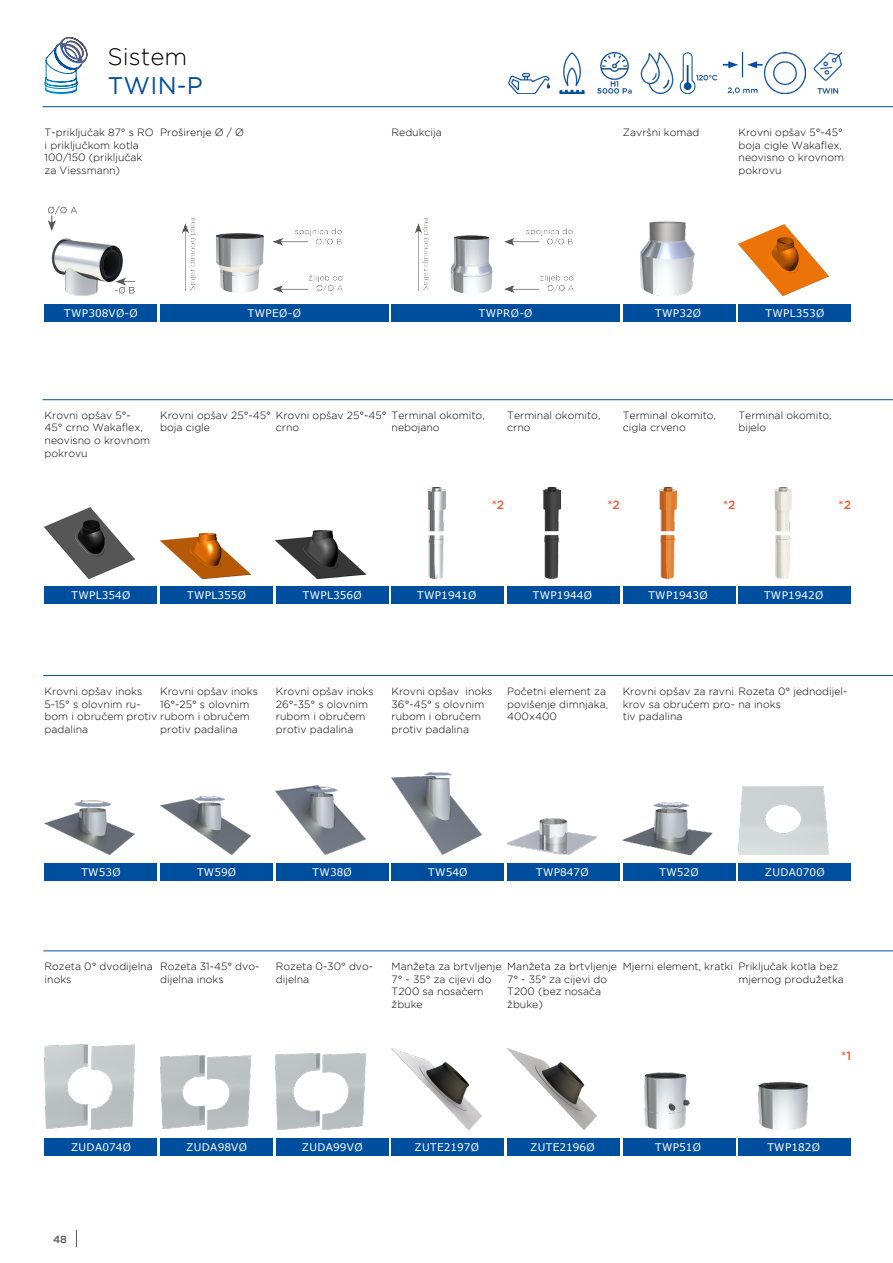
<style>
.page{position:relative;width:893px;height:1263px;background:#fff}
.page>*{position:absolute;margin:0;border:0;box-sizing:border-box;transform-origin:0 0}
.t1{font:300 24px "Gotham";color:#000}
.t2{font:24px "Gotham";color:#004f9f}
.t3{font:500 12px "Gotham";color:#eb5c37}
.t4{font:300 10.5px/12.6px "Gotham";color:#000}
.t5{font:10.5px "Verdana";letter-spacing:.015em;color:#fff}
.t6{font:10.5px "Verdana";letter-spacing:.035em;color:#fff}
.t7{font:500 10.5px "Gotham";color:#575756}
</style>
<div class="page">
<svg style="left:44px;top:37px;width:44px;height:57px"></svg>
<hr style="left:43px;top:106px;width:850px;height:1px;background:#004f9f">
<svg style="left:76px;top:1230px;width:1px;height:17px"></svg>
<img style="left:765px;top:52px;width:78px;height:42px">
<img style="left:597px;top:52px;width:166px;height:42px">
<img style="left:508px;top:52px;width:77px;height:42px">
<hr style="left:43px;top:399px;width:850px;height:1px;background:#004f9f">
<hr style="left:43px;top:675px;width:850px;height:1px;background:#004f9f">
<hr style="left:43px;top:950px;width:850px;height:1px;background:#004f9f">
<div style="left:45px;top:304px;width:112px;height:17px;background:#004f9f"></div>
<img style="left:48px;top:206px;width:86px;height:90px">
<div style="left:160px;top:304px;width:229px;height:17px;background:#004f9f"></div>
<img style="left:182px;top:218px;width:161px;height:75px">
<div style="left:392px;top:304px;width:228px;height:17px;background:#004f9f"></div>
<img style="left:415px;top:218px;width:159px;height:76px">
<div style="left:623px;top:304px;width:113px;height:17px;background:#004f9f"></div>
<img style="left:640px;top:221px;width:55px;height:75px">
<div style="left:739px;top:304px;width:112px;height:17px;background:#004f9f"></div>
<img style="left:739px;top:225px;width:89px;height:71px">
<div style="left:45px;top:587px;width:112px;height:17px;background:#004f9f"></div>
<img style="left:45px;top:507px;width:89px;height:71px">
<div style="left:160px;top:587px;width:113px;height:17px;background:#004f9f"></div>
<img style="left:160px;top:533px;width:90px;height:45px">
<div style="left:276px;top:587px;width:113px;height:17px;background:#004f9f"></div>
<img style="left:276px;top:531px;width:90px;height:47px">
<div style="left:392px;top:587px;width:112px;height:17px;background:#004f9f"></div>
<img style="left:428px;top:487px;width:17px;height:91px">
<div style="left:507px;top:587px;width:113px;height:17px;background:#004f9f"></div>
<img style="left:543px;top:487px;width:18px;height:91px">
<div style="left:623px;top:587px;width:112px;height:17px;background:#004f9f"></div>
<img style="left:659px;top:487px;width:17px;height:91px">
<div style="left:738px;top:587px;width:113px;height:17px;background:#004f9f"></div>
<img style="left:775px;top:487px;width:17px;height:91px">
<div style="left:45px;top:863px;width:112px;height:17px;background:#004f9f"></div>
<img style="left:45px;top:801px;width:89px;height:54px">
<div style="left:160px;top:863px;width:113px;height:17px;background:#004f9f"></div>
<img style="left:160px;top:797px;width:90px;height:58px">
<div style="left:276px;top:863px;width:113px;height:17px;background:#004f9f"></div>
<img style="left:276px;top:785px;width:90px;height:70px">
<div style="left:392px;top:863px;width:112px;height:17px;background:#004f9f"></div>
<img style="left:392px;top:772px;width:89px;height:83px">
<div style="left:507px;top:863px;width:113px;height:17px;background:#004f9f"></div>
<img style="left:507px;top:818px;width:90px;height:37px">
<div style="left:623px;top:863px;width:112px;height:17px;background:#004f9f"></div>
<img style="left:623px;top:802px;width:89px;height:53px">
<div style="left:738px;top:863px;width:113px;height:17px;background:#004f9f"></div>
<img style="left:738px;top:786px;width:90px;height:69px">
<div style="left:45px;top:1138px;width:112px;height:17px;background:#004f9f"></div>
<img style="left:45px;top:1044px;width:89px;height:86px">
<div style="left:160px;top:1138px;width:113px;height:17px;background:#004f9f"></div>
<img style="left:160px;top:1055px;width:90px;height:75px">
<div style="left:276px;top:1138px;width:113px;height:17px;background:#004f9f"></div>
<img style="left:276px;top:1053px;width:90px;height:77px">
<div style="left:392px;top:1138px;width:112px;height:17px;background:#004f9f"></div>
<img style="left:392px;top:1048px;width:89px;height:82px">
<div style="left:507px;top:1138px;width:113px;height:17px;background:#004f9f"></div>
<img style="left:507px;top:1048px;width:90px;height:82px">
<div style="left:623px;top:1138px;width:112px;height:17px;background:#004f9f"></div>
<img style="left:644px;top:1072px;width:46px;height:58px">
<div style="left:738px;top:1138px;width:113px;height:17px;background:#004f9f"></div>
<img style="left:758px;top:1081px;width:51px;height:49px">
<h1 class="t1" style="left:108px;top:41px;width:81px">Sistem</h1>
<h1 class="t2" style="left:108px;top:70px;width:97px">TWIN-P</h1>
<p class="t4" style="left:45px;top:126px;width:110px">T-priključak 87° s RO i priključkom kotla<br>100/150 (priključak za Viessmann)</p>
<p class="t4" style="left:160px;top:126px;width:85px">Proširenje Ø / Ø</p>
<p class="t4" style="left:392px;top:126px;width:52px">Redukcija</p>
<p class="t4" style="left:623px;top:126px;width:78px">Završni komad</p>
<p class="t4" style="left:739px;top:126px;width:107px">Krovni opšav 5°-45° boja cigle Wakaflex, neovisno o krovnom pokrovu</p>
<p class="t5" style="left:64px;top:306px;width:75px">TWP308VØ-Ø</p>
<p class="t5" style="left:248px;top:306px;width:54px">TWPEØ-Ø</p>
<p class="t5" style="left:479px;top:306px;width:55px">TWPRØ-Ø</p>
<p class="t5" style="left:655px;top:306px;width:47px">TWP32Ø</p>
<p class="t5" style="left:765px;top:306px;width:60px">TWPL353Ø</p>
<p class="t4" style="left:45px;top:408px;width:107px">Krovni opšav 5°-<br>45° crno Wakaflex, neovisno o krovnom pokrovu</p>
<p class="t4" style="left:276px;top:408px;width:112px">Krovni opšav 25°-45° crno</p>
<p class="t4" style="left:392px;top:408px;width:95px">Terminal okomito, nebojano</p>
<p class="t4" style="left:160px;top:408px;width:112px">Krovni opšav 25°-45° boja cigle</p>
<p class="t4" style="left:507px;top:408px;width:95px">Terminal okomito, crno</p>
<p class="t4" style="left:623px;top:408px;width:95px">Terminal okomito, cigla crveno</p>
<p class="t4" style="left:738px;top:408px;width:95px">Terminal okomito, bijelo</p>
<p class="t3" style="left:492px;top:497px;width:14px">*2</p>
<p class="t3" style="left:607px;top:497px;width:14px">*2</p>
<p class="t3" style="left:723px;top:497px;width:14px">*2</p>
<p class="t3" style="left:839px;top:497px;width:14px">*2</p>
<p class="t5" style="left:72px;top:588px;width:60px">TWPL354Ø</p>
<p class="t5" style="left:187px;top:588px;width:60px">TWPL355Ø</p>
<p class="t5" style="left:303px;top:588px;width:60px">TWPL356Ø</p>
<p class="t5" style="left:417px;top:588px;width:61px">TWP1941Ø</p>
<p class="t5" style="left:533px;top:588px;width:61px">TWP1944Ø</p>
<p class="t5" style="left:648px;top:588px;width:61px">TWP1943Ø</p>
<p class="t5" style="left:764px;top:588px;width:61px">TWP1942Ø</p>
<p class="t4" style="left:45px;top:685px;width:207px">Krovni opšav inoks<br>5-15° s olovnim ru-<br>bom i obručem protiv rubom i obručem padalina</p>
<p class="t4" style="left:160px;top:685px;width:99px">Krovni opšav inoks<br>16°-25° s olovnim</p>
<p class="t4" style="left:160px;top:722px;width:79px">protiv padalina</p>
<p class="t4" style="left:276px;top:685px;width:99px">Krovni opšav inoks<br>26°-35° s olovnim rubom i obručem protiv padalina</p>
<p class="t4" style="left:392px;top:685px;width:102px">Krovni opšav inoks<br>36°-45° s olovnim rubom i obručem protiv padalina</p>
<p class="t4" style="left:507px;top:685px;width:102px">Početni element za povišenje dimnjaka,<br>400x400</p>
<p class="t4" style="left:623px;top:685px;width:226px">Krovni opšav za ravni Rozeta 0° jednodijel&shy;krov sa obručem pro- na inoks<br>tiv padalina</p>
<p class="t5" style="left:81px;top:865px;width:41px">TW53Ø</p>
<p class="t5" style="left:197px;top:865px;width:41px">TW59Ø</p>
<p class="t5" style="left:313px;top:865px;width:41px">TW38Ø</p>
<p class="t5" style="left:428px;top:865px;width:41px">TW54Ø</p>
<p class="t5" style="left:536px;top:864px;width:54px">TWP847Ø</p>
<p class="t5" style="left:659px;top:865px;width:41px">TW52Ø</p>
<p class="t5" style="left:765px;top:865px;width:61px">ZUDA070Ø</p>
<p class="t4" style="left:45px;top:960px;width:110px">Rozeta 0° dvodijelna inoks</p>
<p class="t4" style="left:160px;top:960px;width:101px">Rozeta 31-45° dvo&shy;dijelna inoks</p>
<p class="t4" style="left:276px;top:960px;width:99px">Rozeta 0-30° dvo&shy;dijelna</p>
<p class="t4" style="left:392px;top:960px;width:111px">Manžeta za brtvljenje<br>7° - 35° za cijevi do<br>T200 sa nosačem žbuke</p>
<p class="t4" style="left:507px;top:960px;width:111px">Manžeta za brtvljenje<br>7° - 35° za cijevi do<br>T200 (bez nosača žbuke)</p>
<p class="t4" style="left:623px;top:960px;width:112px">Mjerni element, kratki</p>
<p class="t4" style="left:738px;top:960px;width:107px">Priključak kotla bez mjernog produžetka</p>
<p class="t3" style="left:841px;top:1048px;width:11px">*1</p>
<p class="t5" style="left:71px;top:1140px;width:61px">ZUDA074Ø</p>
<p class="t6" style="left:186px;top:1140px;width:62px">ZUDA98VØ</p>
<p class="t6" style="left:302px;top:1140px;width:62px">ZUDA99VØ</p>
<p class="t5" style="left:415px;top:1140px;width:66px">ZUTE2197Ø</p>
<p class="t5" style="left:530px;top:1140px;width:66px">ZUTE2196Ø</p>
<p class="t5" style="left:655px;top:1140px;width:47px">TWP51Ø</p>
<p class="t5" style="left:767px;top:1140px;width:54px">TWP182Ø</p>
<p class="t7" style="left:53px;top:1232px;width:15px">48</p>
</div>
